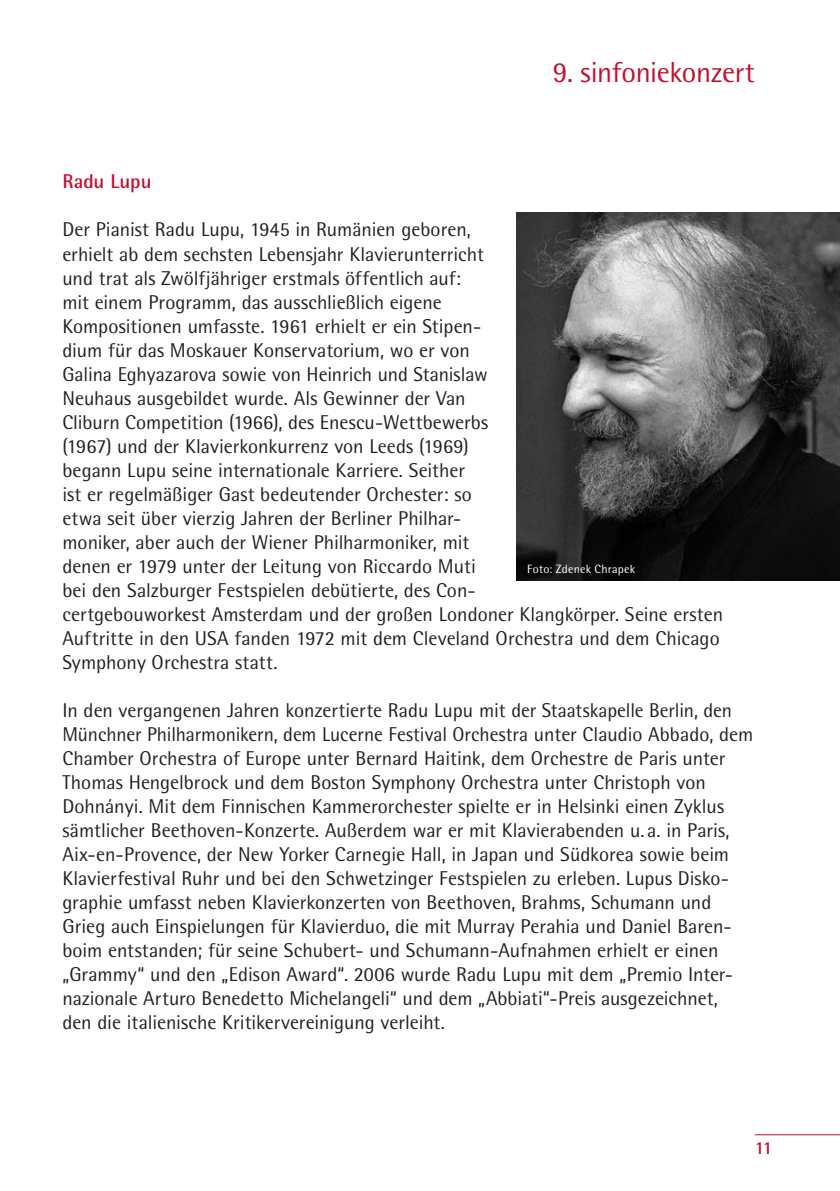
<style>
.page{position:relative;width:840px;height:1191px;background:#fff}
.page>*{position:absolute;margin:0;border:0;box-sizing:border-box;transform-origin:0 0}
.t1{font:29px "Rotis Semi Sans";letter-spacing:-.015em;color:#c3102f}
.t2{font:20px/24px "Rotis Semi Sans";color:#231f20}
.t3{font:700 20px "Rotis Semi Sans";color:#c3102f}
.t4{font:700 18px "Rotis Semi Sans";color:#c3102f}
.t5{font:12px "Rotis Semi Sans";letter-spacing:.02em;color:#fff}
</style>
<div class="page">
<hr style="left:754px;top:1134px;width:85px;height:1px;background:#c3102f">
<img style="left:516px;top:212px;width:323px;height:368px">
<h1 class="t1" style="left:552px;top:55px;width:203px">9. sinfoniekonzert</h1>
<p class="t3" style="left:62px;top:169px;width:90px">Radu Lupu</p>
<p class="t2" style="left:62px;top:217px;width:661px">Der Pianist Radu Lupu, 1945 in Rumänien geboren,<br>erhielt ab dem sechsten Lebensjahr Klavierunterricht<br>und trat als Zwölfjähriger erstmals öffentlich auf:<br>mit einem Programm, das ausschließlich eigene<br>Kompositionen umfasste. 1961 erhielt er ein Stipen-<br>dium für das Moskauer Konservatorium, wo er von<br>Galina Eghyazarova sowie von Heinrich und Stanislaw<br>Neuhaus ausgebildet wurde. Als Gewinner der Van<br>Cliburn Competition (1966), des Enescu-Wettbewerbs<br>(1967) und der Klavierkonkurrenz von Leeds (1969)<br>begann Lupu seine internationale Karriere. Seither<br>ist er regelmäßiger Gast bedeutender Orchester: so<br>etwa seit über vierzig Jahren der Berliner Philhar-<br>moniker, aber auch der Wiener Philharmoniker, mit<br>denen er 1979 unter der Leitung von Riccardo Muti<br>bei den Salzburger Festspielen debütierte, des Con-<br>certgebouworkest Amsterdam und der großen Londoner Klangkörper. Seine ersten Auftritte in den USA fanden 1972 mit dem Cleveland Orchestra und dem Chicago Symphony Orchestra statt.</p>
<p class="t2" style="left:62px;top:697px;width:692px">In den vergangenen Jahren konzertierte Radu Lupu mit der Staatskapelle Berlin, den Münchner Philharmonikern, dem Lucerne Festival Orchestra unter Claudio Abbado, dem Chamber Orchestra of Europe unter Bernard Haitink, dem Orchestre de Paris unter Thomas Hengelbrock und dem Boston Symphony Orchestra unter Christoph von Dohnányi. Mit dem Finnischen Kammerorchester spielte er in Helsinki einen Zyklus sämtlicher Beethoven-Konzerte. Außerdem war er mit Klavierabenden u. a. in Paris, Aix-en-Provence, der New Yorker Carnegie Hall, in Japan und Südkorea sowie beim Klavierfestival Ruhr und bei den Schwetzinger Festspielen zu erleben. Lupus Disko&shy;graphie umfasst neben Klavierkonzerten von Beethoven, Brahms, Schumann und Grieg auch Einspielungen für Klavierduo, die mit Murray Perahia und Daniel Baren&shy;boim entstanden; für seine Schubert- und Schumann-Aufnahmen erhielt er einen „Grammy“ und den „Edison Award“. 2006 wurde Radu Lupu mit dem „Premio Inter&shy;nazionale Arturo Benedetto Michelangeli“ und dem „Abbiati“-Preis ausgezeichnet,<br>den die italienische Kritikervereinigung verleiht.</p>
<p class="t5" style="left:527px;top:562px;width:109px">Foto: Zdenek Chrapek</p>
<p class="t4" style="left:754px;top:1136px;width:19px">11</p>
</div>
